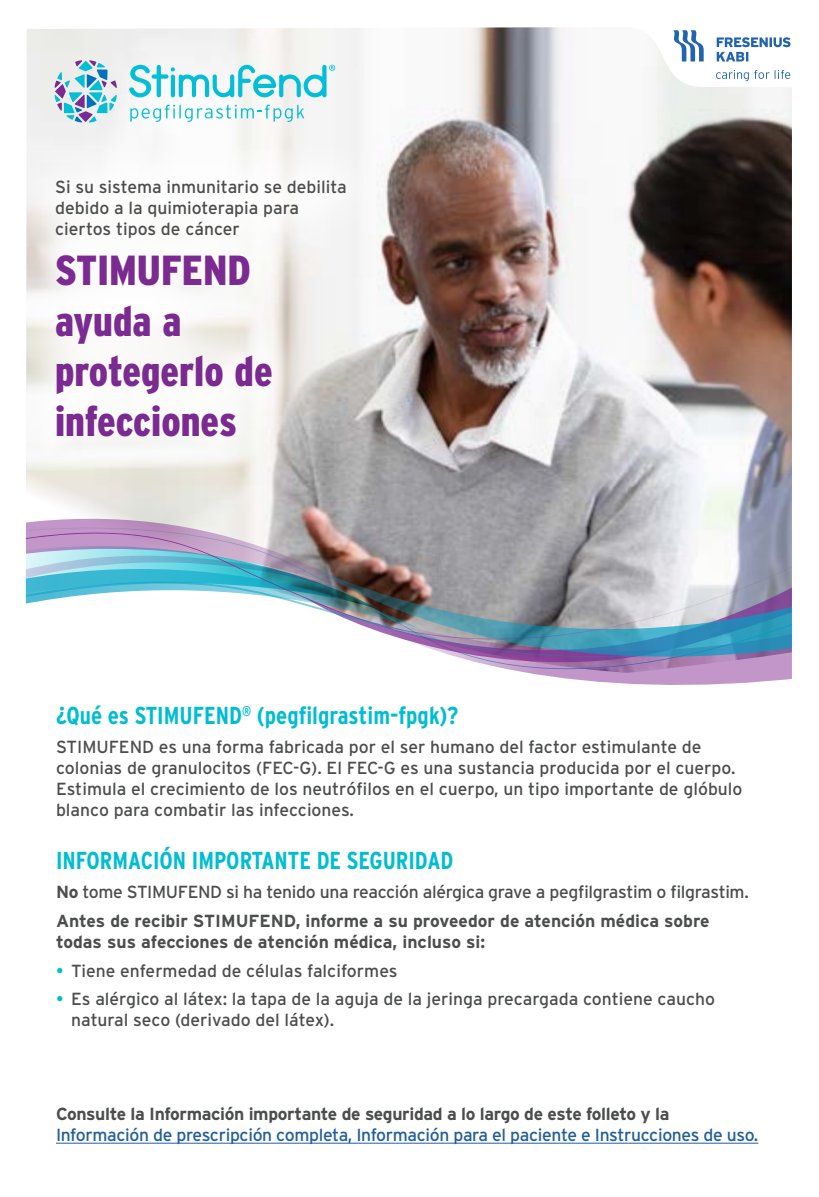
<style>
.page{position:relative;width:819px;height:1197px;background:#fff}
.page>*{position:absolute;margin:0;border:0;box-sizing:border-box;transform-origin:0 0}
.t1{font:900 42px/50.4px "Interstate Condensed";color:#7a2a90}
.t2{font:700 24.5px "Interstate Condensed";color:#00bdd2}
.t3{font:17.5px/21px "Interstate";color:#4c4d4d}
.t4{font:17.5px/28.9px "Interstate";letter-spacing:-.02em;color:#4c4d4d}
.t5{font:17.5px "Interstate";letter-spacing:-.02em;color:#215e9e}
.t6{font:700 17.5px "Interstate";letter-spacing:-.02em;color:#4c4d4d}
.t7{font:700 17.5px "Interstate";color:#4c4d4d}
.s1{font-weight:700}
.s2{color:#00bdd2}
</style>
<div class="page">
<hr style="left:56px;top:1143px;width:702px;height:1px;background:#215e9e">
<img style="left:25px;top:27px;width:767px;height:658px">
<svg style="left:673px;top:30px;width:31px;height:32px"></svg>
<svg style="left:717px;top:37px;width:74px;height:25px"></svg>
<svg style="left:716px;top:70px;width:74px;height:11px"></svg>
<svg style="left:55px;top:60px;width:62px;height:63px"></svg>
<svg style="left:129px;top:65px;width:206px;height:33px"></svg>
<svg style="left:130px;top:105px;width:174px;height:17px"></svg>
<p class="t3" style="left:55px;top:176px;width:293px">Si su sistema inmunitario se debilita debido a la quimioterapia para ciertos tipos de cáncer</p>
<h1 class="t1" style="left:55px;top:245px;width:219px">STIMUFEND ayuda a protegerlo de infecciones</h1>
<h2 class="t2" style="left:56px;top:702px;width:404px">¿Qué es STIMUFEND<sup>®</sup> (pegfilgrastim-fpgk)?</h2>
<p class="t3" style="left:56px;top:736px;width:688px">STIMUFEND es una forma fabricada por el ser humano del factor estimulante de colonias de granulocitos (FEC-G). El FEC-G es una sustancia producida por el cuerpo.<br>Estimula el crecimiento de los neutrófilos en el cuerpo, un tipo importante de glóbulo blanco para combatir las infecciones.</p>
<h2 class="t2" style="left:56px;top:847px;width:399px">INFORMACIÓN IMPORTANTE DE SEGURIDAD</h2>
<p class="t4" style="left:56px;top:877px;width:694px"><span class="s1">No</span> tome STIMUFEND si ha tenido una reacción alérgica grave a pegfilgrastim o filgrastim.<br><span class="s1">Antes de recibir STIMUFEND, informe a su proveedor de atención médica sobre</span></p>
<p class="t7" style="left:56px;top:932px;width:431px">todas sus afecciones de atención médica, incluso si:</p>
<p class="t3" style="left:56px;top:960px;width:343px"><span class="s2">•</span> Tiene enfermedad de células falciformes</p>
<p class="t3" style="left:71px;top:989px;width:646px;text-indent:-15px"><span class="s2">•</span> Es alérgico al látex: la tapa de la aguja de la jeringa precargada contiene caucho natural seco (derivado del látex).</p>
<p class="t6" style="left:56px;top:1104px;width:615px">Consulte la Información importante de seguridad a lo largo de este folleto y la</p>
<p class="t5" style="left:56px;top:1124px;width:704px">Información de prescripción completa, Información para el paciente e Instrucciones de uso.</p>
</div>
